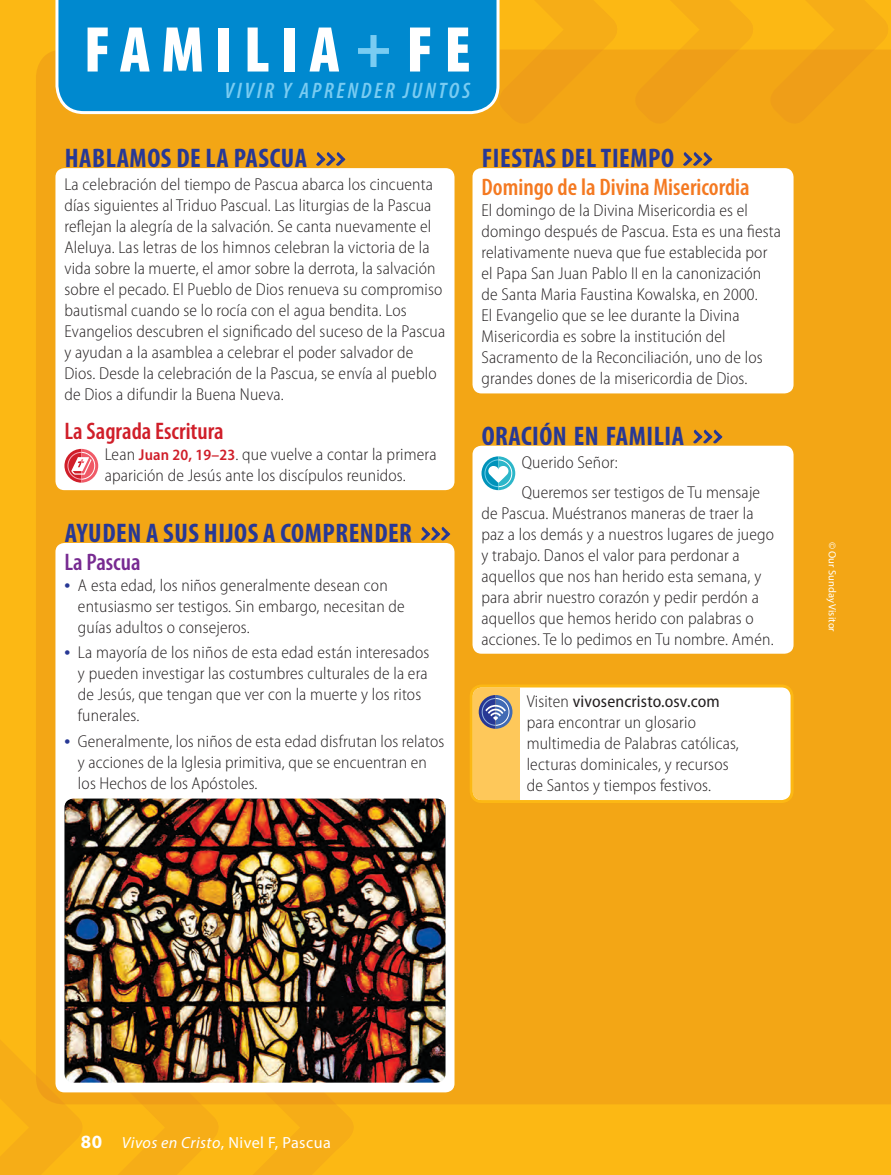
<style>
.page{position:relative;width:891px;height:1175px;background:#fcb814}
.page>*{position:absolute;margin:0;border:0;box-sizing:border-box;transform-origin:0 0}
.t1{font:900 condensed 65.25px "Myriad Pro";letter-spacing:.17em;color:#fff}
.t2{font:700 condensed 27px "Myriad Pro";letter-spacing:.02em;color:#273895}
.t3{font:600 condensed 24px "Myriad Pro";color:#f47921}
.t4{font:600 condensed 24px "Myriad Pro";color:#d01e29}
.t5{font:600 condensed 24px "Myriad Pro";color:#772a91}
.t6{font:italic 600 condensed 22.5px "Myriad Pro";letter-spacing:.12em;color:#79ccf2}
.t7{font:300 semi-condensed 17.25px/21px "Myriad Pro";letter-spacing:.01em;color:#231f20}
.t8{font:16.2px "Myriad Pro";letter-spacing:.025em;color:#fff}
.t9{font:10.5px "Myriad Pro";color:#fff}
.s1{font-weight:700;font-stretch:semi-expanded;font-size:60px;color:#79ccf2}
.s2{font-weight:600;font-size:15.75px;color:#d01e29}
.s3{font-weight:700;font-stretch:normal;color:#273895}
.s4{font-weight:400}
.s5{font-weight:700;font-size:18.75px}
.s6{font-style:italic}
</style>
<div class="page">
<div style="left:36px;top:50px;width:855px;height:1054px;background:#f3a615"></div>
<svg style="left:493px;top:0;width:130px;height:129px;background:#f4a918"></svg>
<svg style="left:95px;top:1092px;width:129px;height:83px;background:#f8b016"></svg>
<svg style="left:230px;top:1092px;width:129px;height:83px;background:#f8b016"></svg>
<div style="left:55px;top:0;width:444px;height:114px;background:#0089cf"></div>
<div style="left:471px;top:686px;width:321px;height:115px;background:#fff;border-radius:10px"></div>
<div style="left:473px;top:687px;width:46px;height:113px;background:#fec85a"></div>
<svg style="left:479px;top:695px;width:33px;height:34px"></svg>
<div style="left:470px;top:684px;width:323px;height:119px;border:3px solid #fcb814;border-radius:10px"></div>
<svg style="left:316px;top:152px;width:29px;height:15px"></svg>
<div style="left:55px;top:168px;width:399px;height:322px;background:#fff;border-radius:9px"></div>
<svg style="left:64px;top:449px;width:34px;height:34px"></svg>
<svg style="left:421px;top:527px;width:29px;height:14px"></svg>
<div style="left:55px;top:543px;width:399px;height:549px;background:#fff;border-radius:9px"></div>
<svg style="left:683px;top:152px;width:29px;height:15px"></svg>
<div style="left:472px;top:168px;width:321px;height:225px;background:#fff;border-radius:9px"></div>
<svg style="left:693px;top:429px;width:29px;height:15px"></svg>
<div style="left:472px;top:446px;width:321px;height:208px;background:#fff;border-radius:9px"></div>
<svg style="left:481px;top:456px;width:34px;height:34px"></svg>
<img style="left:64px;top:798px;width:381px;height:284px">
<svg style="left:0;top:1027px;width:84px;height:148px;background:#efaf2b"></svg>
<svg style="left:629px;top:0;width:262px;height:129px;background:#f4a915"></svg>
<h1 class="t1" style="left:84px;top:13px;width:389px">FAMILIA<span class="s1">+</span>FE</h1>
<h3 class="t6" style="left:225px;top:79px;width:247px">VIVIR Y APRENDER JUNTOS</h3>
<h2 class="t2" style="left:65px;top:141px;width:244px">HABLAMOS DE LA PASCUA</h2>
<p class="t7" style="left:64px;top:174px;width:382px">La celebración del tiempo de Pascua abarca los cincuenta días siguientes al Triduo Pascual. Las liturgias de la Pascua reflejan la alegría de la salvación. Se canta nuevamente el Aleluya. Las letras de los himnos celebran la victoria de la vida sobre la muerte, el amor sobre la derrota, la salvación sobre el pecado. El Pueblo de Dios renueva su compromiso bautismal cuando se lo rocía con el agua bendita. Los Evangelios descubren el significado del suceso de la Pascua y ayudan a la asamblea a celebrar el poder salvador de Dios. Desde la celebración de la Pascua, se envía al pueblo de Dios a difundir la Buena Nueva.</p>
<h3 class="t4" style="left:64px;top:418px;width:161px">La Sagrada Escritura</h3>
<p class="t7" style="left:105px;top:444px;width:333px">Lean <span class="s2">Juan 20, 19–23</span>. que vuelve a contar la primera aparición de Jesús ante los discípulos reunidos.</p>
<h2 class="t2" style="left:65px;top:516px;width:349px">AYUDEN A SUS HIJOS A COMPRENDER</h2>
<h3 class="t5" style="left:64px;top:549px;width:78px">La Pascua</h3>
<p class="t7" style="left:78px;top:575px;width:328px;text-indent:-14px"><span class="s3">•</span> A esta edad, los niños generalmente desean con entusiasmo ser testigos. Sin embargo, necesitan de guías adultos o consejeros.</p>
<p class="t7" style="left:78px;top:642px;width:353px;text-indent:-14px"><span class="s3">•</span> La mayoría de los niños de esta edad están interesados y pueden investigar las costumbres culturales de la era de Jesús, que tengan que ver con la muerte y los ritos funerales.</p>
<p class="t7" style="left:78px;top:731px;width:368px;text-indent:-14px"><span class="s3">•</span> Generalmente, los niños de esta edad disfrutan los relatos y acciones de la Iglesia primitiva, que se encuentran en los Hechos de los Apóstoles.</p>
<h2 class="t2" style="left:482px;top:141px;width:194px">FIESTAS DEL TIEMPO</h2>
<h3 class="t3" style="left:481px;top:174px;width:270px">Domingo de la Divina Misericordia</h3>
<p class="t7" style="left:481px;top:200px;width:301px">El domingo de la Divina Misericordia es el domingo después de Pascua. Esta es una fiesta relativamente nueva que fue establecida por el Papa San Juan Pablo II en la canonización de Santa Maria Faustina Kowalska, en 2000.<br>El Evangelio que se lee durante la Divina Misericordia es sobre la institución del Sacramento de la Reconciliación, uno de los grandes dones de la misericordia de Dios.</p>
<h2 class="t2" style="left:482px;top:419px;width:204px">ORACIÓN EN FAMILIA</h2>
<p class="t7" style="left:522px;top:447px;width:240px;line-height:30px">Querido Señor:<br>Queremos ser testigos de Tu mensaje</p>
<p class="t7" style="left:481px;top:503px;width:294px">de Pascua. Muéstranos maneras de traer la paz a los demás y a nuestros lugares de juego y trabajo. Danos el valor para perdonar a aquellos que nos han herido esta semana, y para abrir nuestro corazón y pedir perdón a aquellos que hemos herido con palabras o acciones. Te lo pedimos en Tu nombre. Amén.</p>
<p class="t7" style="left:527px;top:691px;width:214px">Visiten <span class="s4">vivosencristo.osv.com </span>para encontrar un glosario multimedia de Palabras católicas, lecturas dominicales, y recursos de Santos y tiempos festivos.</p>
<p class="t9" style="left:839px;top:542px;width:91px;rotate:90deg">© Our Sunday Visitor</p>
<p class="t8" style="left:81px;top:1133px;width:251px"><span class="s5">80</span> <span class="s6">Vivos en Cristo</span>, Nivel F, Pascua</p>
</div>
